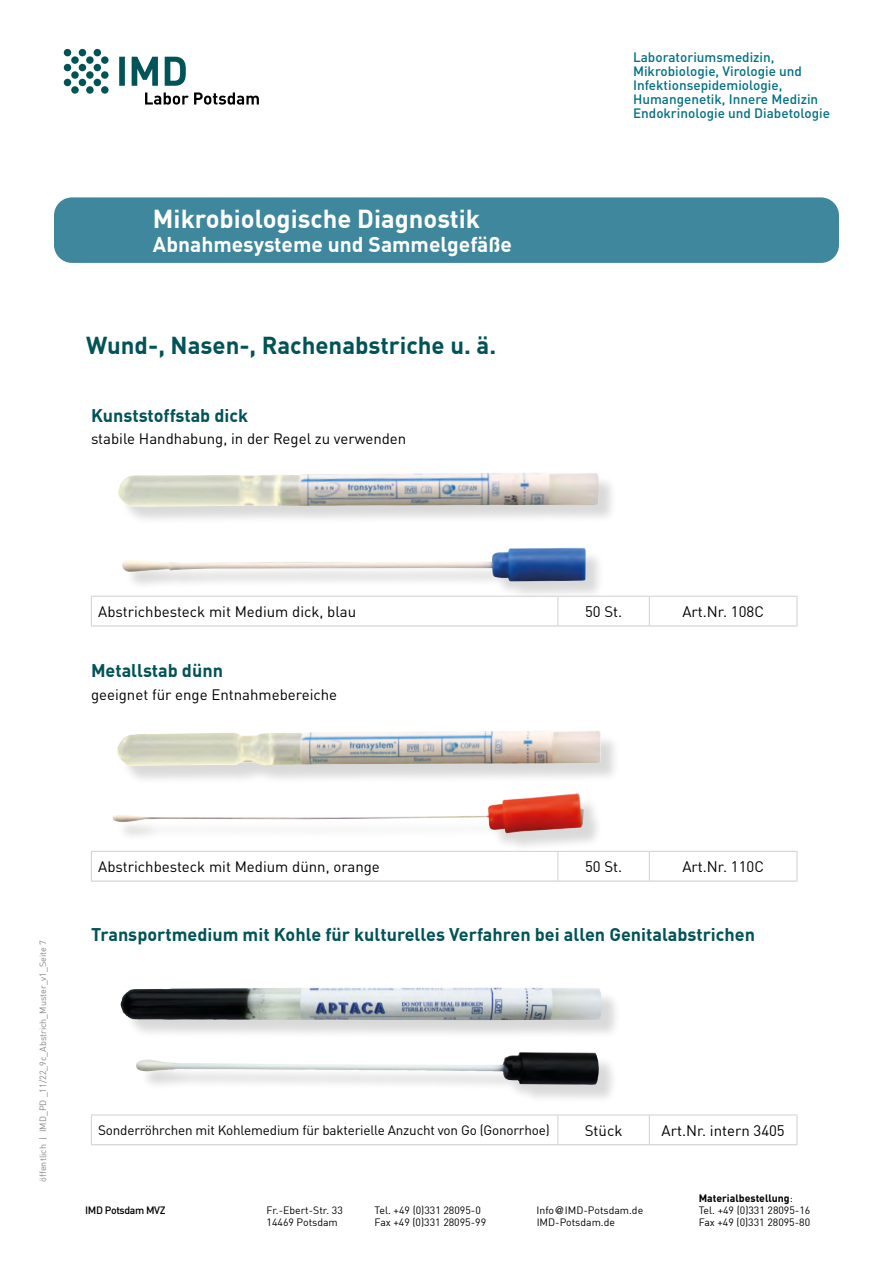
<style>
.page{position:relative;width:893px;height:1263px;background:#fff}
.page>*{position:absolute;margin:0;border:0;box-sizing:border-box;transform-origin:0 0}
.t1{font:700 25.5px "DIN Offc";color:#fff}
.t2{font:700 24px "DIN Offc";color:#005357}
.t3{font:700 21px "DIN Offc";color:#fff}
.t4{font:700 18px "DIN Offc";color:#005357}
.t5{font:15px "DIN Pro";color:#000}
.t6{font:15px "DIN Offc";color:#000}
.t7{font:500 13.5px/14px "DIN Pro";color:#007086}
.t8{font:13.5px "DIN Pro";letter-spacing:-.015em;color:#000}
.t9{font:10.5px "DIN Offc";color:#000}
.t10{font:700 10.5px "DIN Offc";color:#000}
.t11{font:500 10.5px "DIN Offc";letter-spacing:-.035em;color:#000}
.t12{font:9px "DIN Offc";color:#878787}
.s1{font-weight:400}
.s2{font-family:"Helvetica"}
</style>
<div class="page">
<div style="left:54px;top:197px;width:785px;height:66px;background:#3f879c;border-radius:18px"></div>
<svg style="left:119px;top:57px;width:67px;height:29px"></svg>
<svg style="left:145px;top:92px;width:114px;height:13px"></svg>
<svg style="left:64px;top:49px;width:45px;height:45px"></svg>
<div style="left:121px;top:474px;width:497px;height:126px;background:#000;opacity:.15"></div>
<img style="left:118px;top:473px;width:481px;height:108px">
<hr style="left:91px;top:596px;width:467px;height:1px;background:#d0d0d0">
<svg style="left:91px;top:597px;width:1px;height:28px"></svg>
<hr style="left:558px;top:596px;width:91px;height:1px;background:#d0d0d0">
<svg style="left:557px;top:597px;width:1px;height:28px"></svg>
<hr style="left:649px;top:596px;width:148px;height:1px;background:#d0d0d0">
<svg style="left:649px;top:596px;width:1px;height:29px"></svg>
<svg style="left:797px;top:596px;width:1px;height:29px"></svg>
<hr style="left:91px;top:625px;width:467px;height:1px;background:#d0d0d0">
<hr style="left:558px;top:625px;width:91px;height:1px;background:#d0d0d0">
<hr style="left:649px;top:625px;width:148px;height:1px;background:#d0d0d0">
<hr style="left:91px;top:851px;width:467px;height:1px;background:#d0d0d0">
<svg style="left:91px;top:852px;width:1px;height:28px"></svg>
<hr style="left:558px;top:851px;width:91px;height:1px;background:#d0d0d0">
<svg style="left:557px;top:852px;width:1px;height:28px"></svg>
<hr style="left:649px;top:851px;width:148px;height:1px;background:#d0d0d0">
<svg style="left:649px;top:852px;width:1px;height:28px"></svg>
<svg style="left:797px;top:852px;width:1px;height:28px"></svg>
<hr style="left:91px;top:880px;width:467px;height:2px;background:#d0d0d0">
<hr style="left:558px;top:880px;width:91px;height:2px;background:#d0d0d0">
<hr style="left:649px;top:880px;width:148px;height:2px;background:#d0d0d0">
<hr style="left:91px;top:1114px;width:467px;height:1px;background:#d0d0d0">
<svg style="left:91px;top:1115px;width:1px;height:29px"></svg>
<hr style="left:558px;top:1114px;width:91px;height:1px;background:#d0d0d0">
<svg style="left:557px;top:1115px;width:1px;height:29px"></svg>
<hr style="left:649px;top:1114px;width:148px;height:1px;background:#d0d0d0">
<svg style="left:649px;top:1115px;width:1px;height:29px"></svg>
<svg style="left:797px;top:1115px;width:1px;height:29px"></svg>
<hr style="left:91px;top:1144px;width:467px;height:1px;background:#d0d0d0">
<hr style="left:558px;top:1144px;width:91px;height:1px;background:#d0d0d0">
<hr style="left:649px;top:1144px;width:148px;height:1px;background:#d0d0d0">
<div style="left:116px;top:733px;width:505px;height:119px;background:#000;opacity:.15"></div>
<img style="left:112px;top:731px;width:490px;height:102px">
<div style="left:124px;top:990px;width:498px;height:115px;background:#000;opacity:.15"></div>
<img style="left:120px;top:987px;width:482px;height:80px">
<h1 class="t1" style="left:153px;top:203px;width:329px">Mikrobiologische Diagnostik</h1>
<h3 class="t3" style="left:153px;top:231px;width:360px">Abnahmesysteme und Sammelgefäße</h3>
<h2 class="t2" style="left:86px;top:330px;width:411px">Wund-, Nasen-, Rachenabstriche u. ä.</h2>
<h3 class="t4" style="left:91px;top:404px;width:159px">Kunststoffstab dick</h3>
<h3 class="t5" style="left:91px;top:427px;width:317px">stabile Handhabung, in der Regel zu verwenden</h3>
<p class="t7" style="left:633px;top:49px;width:198px">Laboratoriumsmedizin,<br>Mikrobiologie, Virologie und<br>Infektionsepidemiologie,<br>Humangenetik, Innere Medizin<br>Endokrinologie und Diabetologie</p>
<h3 class="t5" style="left:98px;top:600px;width:259px">Abstrichbesteck mit Medium dick, blau</h3>
<h3 class="t6" style="left:585px;top:602px;width:39px">50 St.</h3>
<h3 class="t6" style="left:682px;top:602px;width:83px">Art.Nr. 108C</h3>
<h3 class="t4" style="left:91px;top:659px;width:134px">Metallstab dünn</h3>
<h3 class="t5" style="left:91px;top:682px;width:248px">geeignet für enge Entnahmebereiche</h3>
<p class="t12" style="left:37px;top:1181px;width:243px;rotate:-90deg">öffentlich | IMD_PD _11/22_9c_Abstrich_Muster_v1_Seite 7</p>
<h3 class="t5" style="left:98px;top:855px;width:283px">Abstrichbesteck mit Medium dünn, orange</h3>
<h3 class="t6" style="left:585px;top:857px;width:39px">50 St.</h3>
<h3 class="t6" style="left:682px;top:857px;width:83px">Art.Nr. 110C</h3>
<h3 class="t4" style="left:91px;top:922px;width:665px">Transportmedium mit Kohle für kulturelles Verfahren bei allen Genitalabstrichen</h3>
<p class="t8" style="left:98px;top:1119px;width:453px">Sonderröhrchen mit Kohlemedium für bakterielle Anzucht von Go (Gonorrhoe)</p>
<h3 class="t6" style="left:585px;top:1121px;width:39px">Stück</h3>
<h3 class="t6" style="left:661px;top:1121px;width:125px">Art.Nr. intern 3405</h3>
<p class="t11" style="left:85px;top:1204px;width:82px">IMD Potsdam MVZ</p>
<p class="t10" style="left:699px;top:1191px;width:96px">Materialbestellung<span class="s1">:</span></p>
<p class="t9" style="left:267px;top:1203px;width:78px">Fr.-Ebert-Str. 33</p>
<p class="t9" style="left:375px;top:1203px;width:108px">Tel. +49 (0)331 28095-0</p>
<p class="t9" style="left:537px;top:1203px;width:108px">Info<span class="s2">@</span>IMD-Potsdam.de</p>
<p class="t9" style="left:699px;top:1203px;width:113px">Tel. +49 (0)331 28095-16</p>
<p class="t9" style="left:267px;top:1215px;width:73px">14469 Potsdam</p>
<p class="t9" style="left:375px;top:1215px;width:113px">Fax +49 (0)331 28095-99</p>
<p class="t9" style="left:537px;top:1215px;width:80px">IMD-Potsdam.de</p>
<p class="t9" style="left:699px;top:1215px;width:113px">Fax +49 (0)331 28095-80</p>
</div>
